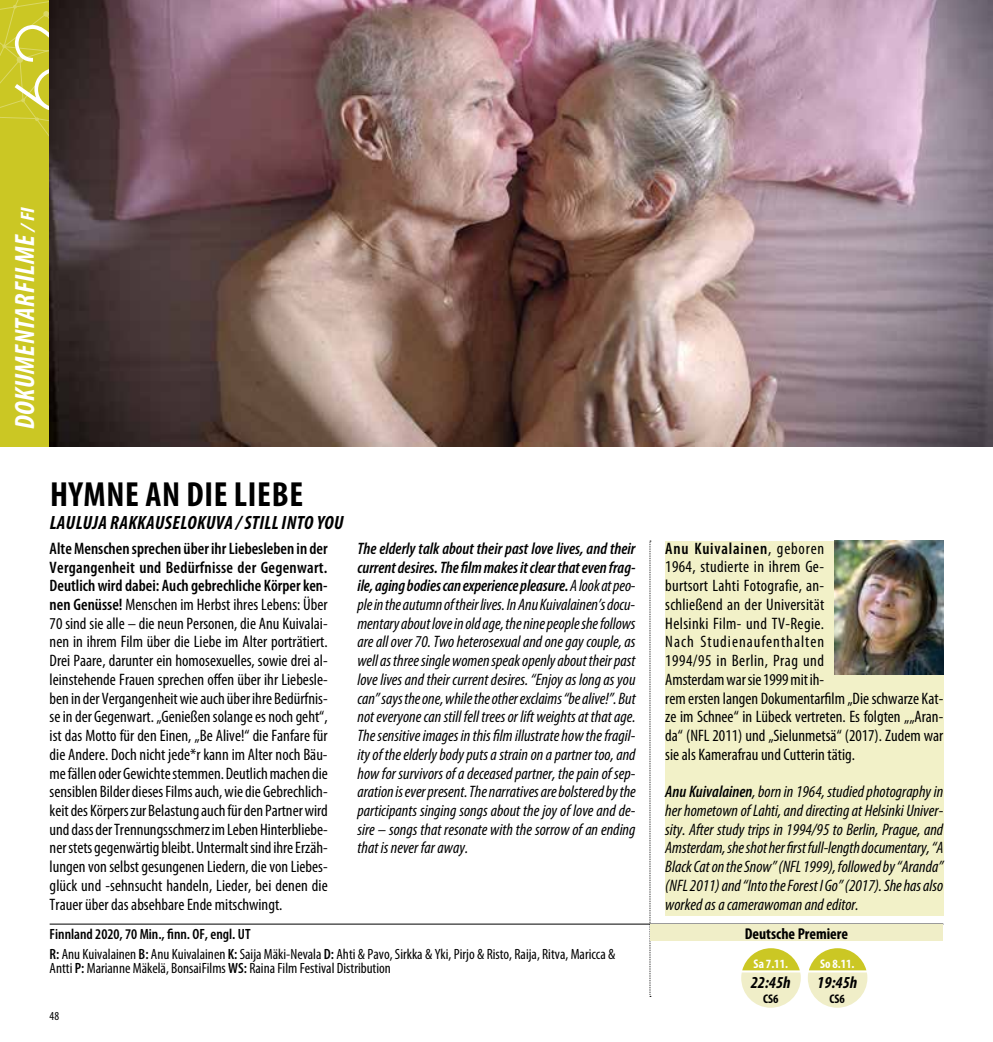
<style>
.page{position:relative;width:993px;height:1042px;background:#fff}
.page>*{position:absolute;margin:0;border:0;box-sizing:border-box;transform-origin:0 0}
.t1{font:700 condensed 35px "Myriad Pro";letter-spacing:.02em;color:#000}
.t2{font:italic 700 condensed 28px "Myriad Pro";letter-spacing:.015em;color:#fff}
.t3{font:italic 700 condensed 19.25px "Myriad Pro";letter-spacing:.02em;color:#000}
.t4{font:italic 700 condensed 16.8px "Myriad Pro";color:#000}
.t5{font:condensed 16.62px/18.7px "Myriad Pro";color:#000;text-align:justify}
.t6{font:italic condensed 16.62px/18.7px "Myriad Pro";color:#000;text-align:justify}
.t7{font:700 condensed 15.75px "Myriad Pro";color:#000}
.t8{font:condensed 14.88px/19.8px "Myriad Pro";color:#000}
.t9{font:700 condensed 12.6px "Myriad Pro";letter-spacing:.005em;color:#fff}
.t10{font:700 condensed 12.6px "Myriad Pro";color:#000}
.t11{font:condensed 12.25px "Myriad Pro";color:#000}
.s1{font-size:19.43px}
.s2{font-weight:600}
</style>
<div class="page">
<hr style="left:50px;top:924px;width:893px;height:1px;background:#000">
<div style="left:665px;top:541px;width:278px;height:374px;background:#f2f1c8"></div>
<svg style="left:649px;top:541px;width:1px;height:456px"></svg>
<img style="left:834px;top:541px;width:109px;height:134px">
<div style="left:649px;top:924px;width:293px;height:17px;background:#f0eec8"></div>
<svg style="left:808px;top:948px;width:59px;height:60px"></svg>
<svg style="left:741px;top:948px;width:59px;height:60px"></svg>
<div style="left:0;top:0;width:50px;height:446px;background:#cbc724"></div>
<svg style="left:0;top:0;width:50px;height:213px"></svg>
<img style="left:50px;top:0;width:942px;height:446px">
<h2 class="t2" style="left:7px;top:429px;width:223px;rotate:-90deg">DOKUMENTARFILME <span class="s1">/FI</span></h2>
<h1 class="t1" style="left:50px;top:472px;width:254px">HYMNE AN DIE LIEBE</h1>
<p class="t3" style="left:50px;top:510px;width:295px">LAULUJA RAKKAUSELOKUVA / STILL INTO YOU</p>
<p class="t5" style="left:50px;top:539px;width:279px"><span class="s2">Alte Menschen sprechen über ihr Liebesleben in der Vergangenheit und Bedürfnisse der Gegenwart.<br>Deutlich wird dabei: Auch gebrechliche Körper ken&shy;nen Genüsse!</span> Menschen im Herbst ihres Lebens: Über 70 sind sie alle – die neun Personen, die Anu Kuivalai&shy;nen in ihrem Film über die Liebe im Alter porträtiert.<br>Drei Paare, darunter ein homosexuelles, sowie drei al&shy;leinstehende Frauen sprechen offen über ihr Liebesle&shy;ben in der Vergangenheit wie auch über ihre Bedürfnis&shy;se in der Gegenwart. „Genießen solange es noch geht“, ist das Motto für den Einen, „Be Alive!“ die Fanfare für die Andere. Doch nicht jede*r kann im Alter noch Bäu&shy;me fällen oder Gewichte stemmen. Deutlich machen die sensiblen Bilder dieses Films auch, wie die Gebrechlich&shy;keit des Körpers zur Belastung auch für den Partner wird und dass der Trennungsschmerz im Leben Hinterbliebe&shy;ner stets gegenwärtig bleibt. Untermalt sind ihre Erzäh&shy;lungen von selbst gesungenen Liedern, die von Liebes&shy;glück und -sehnsucht handeln, Lieder, bei denen die Trauer über das absehbare Ende mitschwingt.</p>
<p class="t6" style="left:357px;top:539px;width:280px"><span class="s2">The elderly talk about their past love lives, and their current desires. The film makes it clear that even frag&shy;ile, aging bodies can experience pleasure.</span> A look at peo&shy;ple in the autumn of their lives. In Anu Kuivalainen’s docu&shy;mentary about love in old age, the nine people she follows are all over 70. Two heterosexual and one gay couple, as well as three single women speak openly about their past love lives and their current desires. “Enjoy as long as you can” says the one, while the other exclaims “be alive!”. But not everyone can still fell trees or lift weights at that age.<br>The sensitive images in this film illustrate how the fragil&shy;ity of the elderly body puts a strain on a partner too, and how for survivors of a deceased partner, the pain of sep&shy;aration is ever present. The narratives are bolstered by the participants singing songs about the joy of love and de&shy;sire – songs that resonate with the sorrow of an ending that is never far away.</p>
<p class="t5" style="left:665px;top:539px;width:279px;text-align:left"><span class="s2">Anu Kuivalainen</span>, geboren<br>1964, studierte in ihrem Ge-<br>burtsort Lahti Fotografie, an-<br>schließend an der Universität<br>Helsinki Film- und TV-Regie.<br>Nach Studienaufenthalten<br>1994/95 in Berlin, Prag und<br>Amsterdam war sie 1999 mit ih-<br>rem ersten langen Dokumentarfilm „Die schwarze Kat&shy;ze im Schnee“ in Lübeck vertreten. Es folgten „„Aran&shy;da“ (NFL 2011) und „Sielunmetsä“ (2017). Zudem war sie als Kamerafrau und Cutterin tätig.</p>
<p class="t6" style="left:665px;top:782px;width:280px"><span class="s2">Anu Kuivalainen</span>, born in 1964, studied photography in her hometown of Lahti, and directing at Helsinki Univer&shy;sity. After study trips in 1994/95 to Berlin, Prague, and Amsterdam, she shot her first full-length documentary, “A Black Cat on the Snow” (NFL 1999), followed by “Aranda” (NFL 2011) and “Into the Forest I Go” (2017). She has also worked as a camerawoman and editor.</p>
<p class="t8" style="left:50px;top:924px;width:567px"><span class="s2">Finnland 2020, 70 Min., finn. OF, engl. UT<br>R:</span> Anu Kuivalainen <span class="s2">B:</span> Anu Kuivalainen <span class="s2">K:</span> Saija Mäki-Nevala <span class="s2">D:</span> Ahti &amp; Pavo, Sirkka &amp; Yki, Pirjo &amp; Risto, Raija, Ritva, Maricca &amp;</p>
<p class="t8" style="left:50px;top:958px;width:342px">Antti <span class="s2">P:</span> Marianne Mäkelä, BonsaiFilms <span class="s2">WS:</span> Raina Film Festival Distribution</p>
<p class="t11" style="left:50px;top:1009px;width:11px">48</p>
<p class="t7" style="left:744px;top:923px;width:105px">Deutsche Premiere</p>
<p class="t9" style="left:819px;top:955px;width:36px">So 8.11.</p>
<p class="t4" style="left:817px;top:972px;width:42px">19:45h</p>
<p class="t10" style="left:829px;top:990px;width:17px">CS6</p>
<p class="t9" style="left:753px;top:955px;width:36px">Sa 7.11.</p>
<p class="t4" style="left:750px;top:972px;width:42px">22:45h</p>
<p class="t10" style="left:762px;top:990px;width:17px">CS6</p>
</div>
